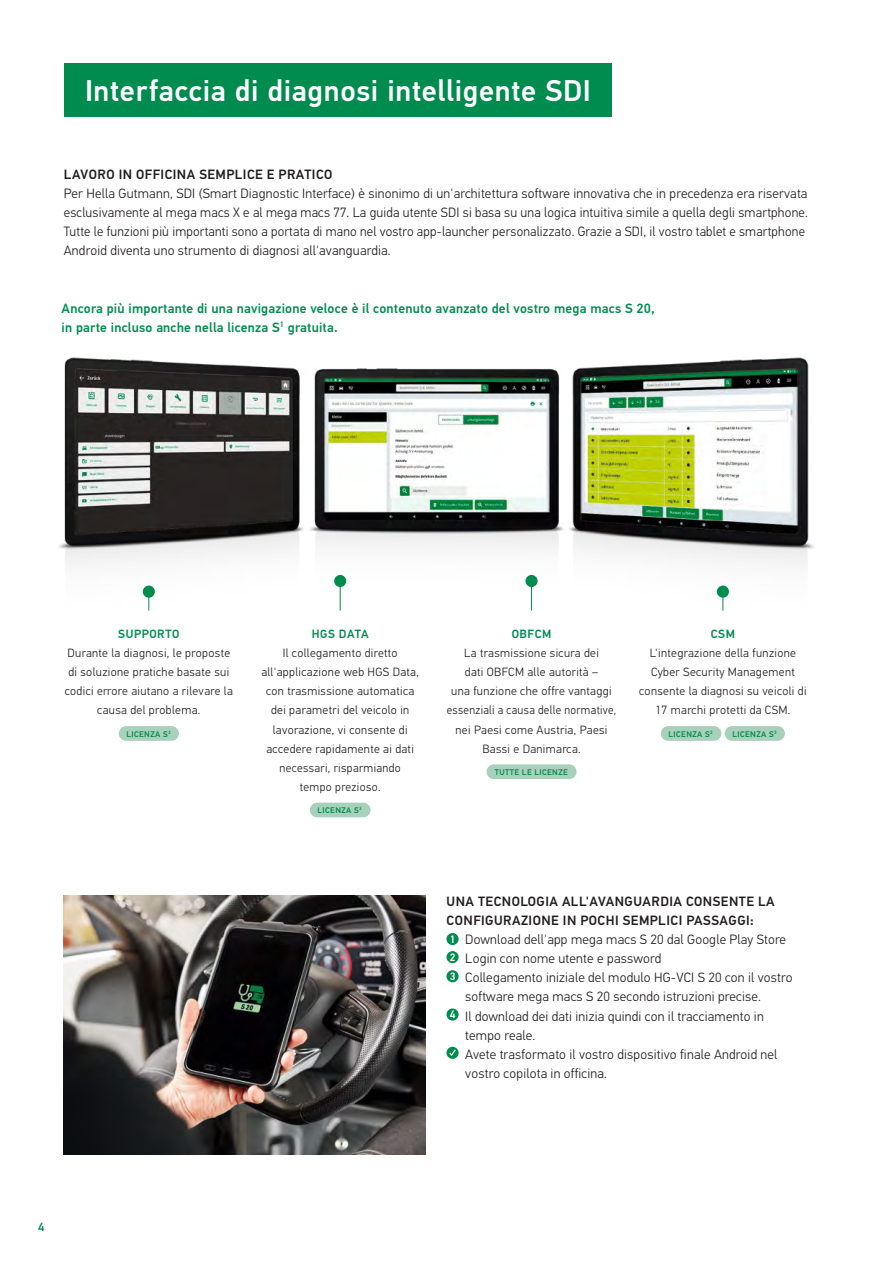
<style>
.page{position:relative;width:893px;height:1263px;background:#fff}
.page>*{position:absolute;margin:0;border:0;box-sizing:border-box;transform-origin:0 0}
.BROA4_Headline_22pt_Schattierung_grün{font:500 30px "Hella DIN Universal";letter-spacing:.02em;color:#fff}
.BROA4_Copy_9pt_schwarz{font:300 13.5px/19.2px "Hella DIN Universal";letter-spacing:.015em;color:#231f20}
.BROA4_Subline_9pt_Caps_weiß{font:500 13.5px/19.2px "Hella DIN Universal";letter-spacing:.015em;color:#008c4f}
.BROA4_Subline_9pt_Caps_schwarz{font:500 13.5px/19.2px "Hella DIN Universal";letter-spacing:.035em;color:#231f20}
.BROA4_Copy_9pt_schwarz-2{font:300 12px/19.2px "Hella DIN Universal";letter-spacing:.03em;color:#231f20;text-align:center}
.BROA4_Copy_9pt_schwarz-3{font:500 12px "Hella DIN Universal";letter-spacing:.05em;color:#008c4f}
.BROA4_Pagina_8_11{font:500 12px "Hella DIN Universal";color:#008c4f}
.BROA4_Subline_9pt_Caps_schwarz-2{font:500 10.8px "Hella DIN Universal";color:#fff}
.BROA4_Copy_9pt_schwarz-4{font:500 8.25px "Hella DIN Universal";letter-spacing:.05em;color:#008c4f}
.s1{font-weight:500}
</style>
<div class="page">
<div style="left:64px;top:64px;width:547px;height:53px;background:#008c4f"></div>
<img style="left:64px;top:895px;width:361px;height:259px">
<div style="left:446px;top:933px;width:13px;height:12px;background:#008c4f;border-radius:50%"></div>
<div style="left:446px;top:951px;width:13px;height:12px;background:#008c4f;border-radius:50%"></div>
<div style="left:446px;top:970px;width:13px;height:12px;background:#008c4f;border-radius:50%"></div>
<div style="left:446px;top:1008px;width:13px;height:12px;background:#008c4f;border-radius:50%"></div>
<svg style="left:446px;top:1047px;width:13px;height:12px"></svg>
<svg style="left:448px;top:1048px;width:9px;height:9px"></svg>
<img style="left:59px;top:357px;width:755px;height:254px">
<div style="left:119px;top:726px;width:60px;height:15px;background:#a9d0bb;border-radius:7px"></div>
<div style="left:310px;top:803px;width:61px;height:14px;background:#a9d0bb;border-radius:7px"></div>
<div style="left:487px;top:764px;width:89px;height:15px;background:#a9d0bb;border-radius:7px"></div>
<div style="left:661px;top:726px;width:60px;height:15px;background:#a9d0bb;border-radius:7px"></div>
<div style="left:725px;top:726px;width:60px;height:15px;background:#a9d0bb;border-radius:7px"></div>
<svg style="left:148px;top:598px;width:1px;height:13px"></svg>
<div style="left:143px;top:585px;width:12px;height:13px;background:#008c4f;border-radius:50%"></div>
<svg style="left:340px;top:587px;width:1px;height:24px"></svg>
<div style="left:334px;top:575px;width:12px;height:12px;background:#008c4f;border-radius:50%"></div>
<svg style="left:531px;top:587px;width:1px;height:24px"></svg>
<div style="left:525px;top:575px;width:13px;height:12px;background:#008c4f;border-radius:50%"></div>
<svg style="left:722px;top:598px;width:1px;height:13px"></svg>
<div style="left:717px;top:585px;width:12px;height:13px;background:#008c4f;border-radius:50%"></div>
<p class="BROA4_Headline_22pt_Schattierung_grün" style="left:85px;top:72px;width:507px">Interfaccia di diagnosi intelligente SDI</p>
<p class="BROA4_Copy_9pt_schwarz" style="left:64px;top:165px;width:746px"><span class="s1">LAVORO IN OFFICINA SEMPLICE E PRATICO<br></span>Per Hella Gutmann, SDI (Smart Diagnostic Interface) è sinonimo di un'architettura software innovativa che in precedenza era riservata esclusivamente al mega macs X e al mega macs 77. La guida utente SDI si basa su una logica intuitiva simile a quella degli smartphone.<br>Tutte le funzioni più importanti sono a portata di mano nel vostro app-launcher personalizzato. Grazie a SDI, il vostro tablet e smartphone Android diventa uno strumento di diagnosi all'avanguardia.</p>
<p class="BROA4_Subline_9pt_Caps_weiß" style="left:62px;top:299px;width:595px">Ancora più importante di una navigazione veloce è il contenuto avanzato del vostro mega macs S 20, in parte incluso anche nella licenza S<sup>1</sup> gratuita.</p>
<p class="BROA4_Copy_9pt_schwarz-3" style="left:118px;top:626px;width:63px">SUPPORTO</p>
<p class="BROA4_Copy_9pt_schwarz-2" style="left:65px;top:644px;width:169px">Durante la diagnosi, le proposte di soluzione pratiche basate sui codici errore aiutano a rilevare la causa del problema.</p>
<p class="BROA4_Copy_9pt_schwarz-4" style="left:126px;top:728px;width:46px">LICENZA S<sup>3</sup></p>
<p class="BROA4_Copy_9pt_schwarz-3" style="left:312px;top:626px;width:59px">HGS DATA</p>
<p class="BROA4_Copy_9pt_schwarz-2" style="left:261px;top:644px;width:159px">Il collegamento diretto all'applicazione web HGS Data, con trasmissione automatica dei parametri del veicolo in lavorazione, vi consente di accedere rapidamente ai dati necessari, risparmiando<br>tempo prezioso.</p>
<p class="BROA4_Copy_9pt_schwarz-4" style="left:317px;top:805px;width:46px">LICENZA S<sup>3</sup></p>
<p class="BROA4_Copy_9pt_schwarz-3" style="left:512px;top:626px;width:41px">OBFCM</p>
<p class="BROA4_Copy_9pt_schwarz-2" style="left:447px;top:644px;width:171px">La trasmissione sicura dei<br>dati OBFCM alle autorità –<br>una funzione che offre vantaggi essenziali a causa delle normative, nei Paesi come Austria, Paesi<br>Bassi e Danimarca.</p>
<p class="BROA4_Copy_9pt_schwarz-4" style="left:495px;top:767px;width:75px">TUTTE LE LICENZE</p>
<p class="BROA4_Copy_9pt_schwarz-3" style="left:711px;top:626px;width:26px">CSM</p>
<p class="BROA4_Copy_9pt_schwarz-2" style="left:639px;top:644px;width:169px">L'integrazione della funzione<br>Cyber Security Management consente la diagnosi su veicoli di<br>17 marchi protetti da CSM.</p>
<p class="BROA4_Copy_9pt_schwarz-4" style="left:668px;top:728px;width:46px">LICENZA S<sup>2</sup></p>
<p class="BROA4_Copy_9pt_schwarz-4" style="left:732px;top:728px;width:46px">LICENZA S<sup>3</sup></p>
<p class="BROA4_Subline_9pt_Caps_schwarz" style="left:447px;top:893px;width:329px">UNA TECNOLOGIA ALL'AVANGUARDIA CONSENTE LA<br>CONFIGURAZIONE IN POCHI SEMPLICI PASSAGGI:</p>
<p class="BROA4_Subline_9pt_Caps_schwarz-2" style="left:450px;top:932px;width:7px">1</p>
<p class="BROA4_Copy_9pt_schwarz" style="left:465px;top:931px;width:322px">Download dell'app mega macs S 20 dal Google Play Store</p>
<p class="BROA4_Subline_9pt_Caps_schwarz-2" style="left:450px;top:950px;width:7px">2</p>
<p class="BROA4_Copy_9pt_schwarz" style="left:465px;top:950px;width:197px">Login con nome utente e password</p>
<p class="BROA4_Subline_9pt_Caps_schwarz-2" style="left:450px;top:969px;width:7px">3</p>
<p class="BROA4_Copy_9pt_schwarz" style="left:465px;top:969px;width:329px">Collegamento iniziale del modulo HG-VCI S 20 con il vostro software mega macs S 20 secondo istruzioni precise.</p>
<p class="BROA4_Subline_9pt_Caps_schwarz-2" style="left:450px;top:1008px;width:7px">4</p>
<p class="BROA4_Copy_9pt_schwarz" style="left:465px;top:1007px;width:300px">Il download dei dati inizia quindi con il tracciamento in tempo reale.</p>
<p class="BROA4_Copy_9pt_schwarz" style="left:465px;top:1045px;width:314px">Avete trasformato il vostro dispositivo finale Android nel vostro copilota in officina.</p>
<p class="BROA4_Pagina_8_11" style="left:38px;top:1219px;width:8px">4</p>
</div>
